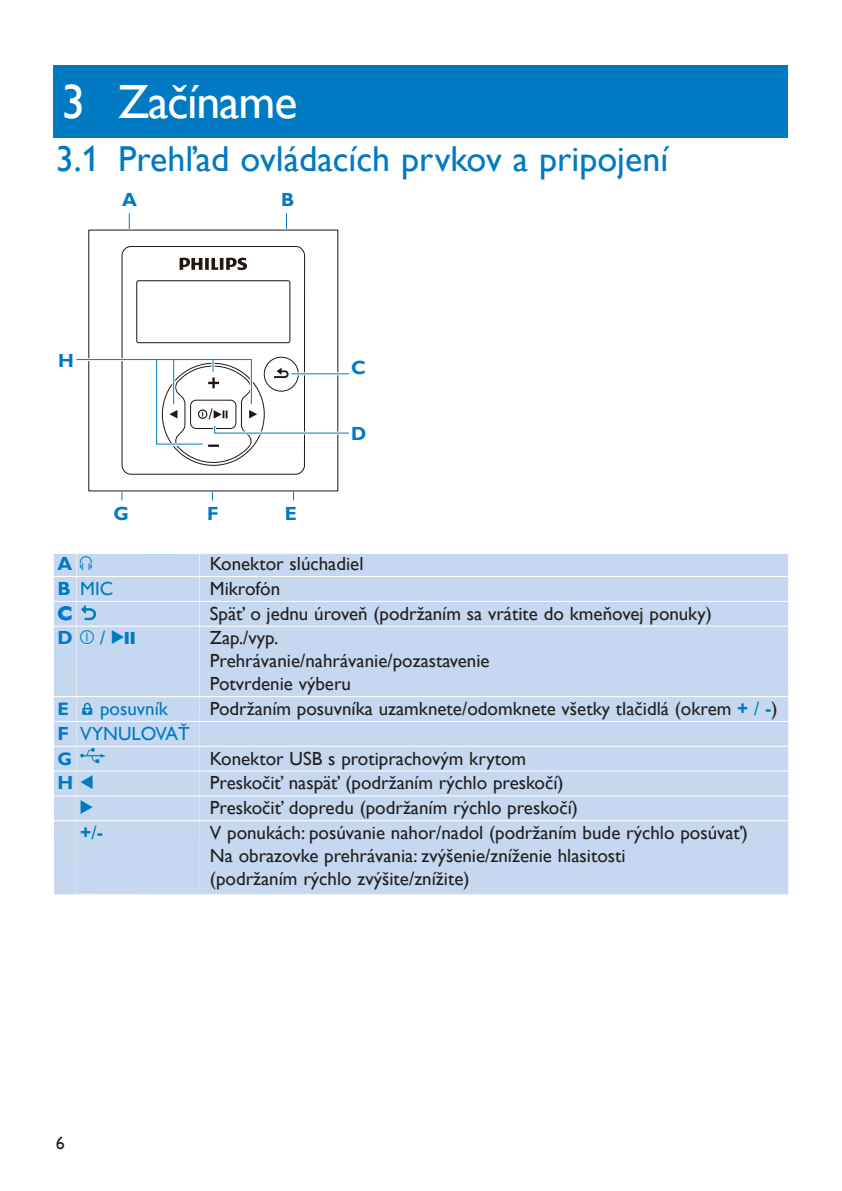
<style>
.page{position:relative;width:842px;height:1191px;background:#fff}
.page>*{position:absolute;margin:0;border:0;box-sizing:border-box;transform-origin:0 0}
.t1{font:48px "Gill Sans Alt One WGL";letter-spacing:-.025em;color:#fff}
.t2{font:36px "Gill Sans Alt One WGL";color:#007ac2}
.t3{font:19px/22.8px "Gill Sans Alt One WGL";color:#231f20}
.t4{font:19px "Gill Sans Alt One WGL";color:#007ac2}
.t5{font:700 19px "Gill Sans Alt One WGL";color:#007ac2}
.t6{font:19px "Audio Four 4";color:#007ac2}
.t7{font:700 18px "Gill Sans Alt One WGL";color:#007ac2}
.t8{font:18px "Gill Sans Alt One WGL";color:#231f20}
.s1{font-family:"Audio Six 6";font-weight:400}
.s2{font-weight:700}
.s3{font-family:"Gill Sans Alt One WGL";font-weight:700}
.s4{font-family:"Audio Six 6"}
.s5{font-family:"Gill Sans Alt One WGL"}
.s6{font-weight:700;color:#007ac2}
.s7{color:#007ac2}
.s8{font-family:"Audio Four 4";font-weight:400}
.s9{font-weight:400}
</style>
<div class="page">
<div style="left:54px;top:554px;width:23px;height:340px;background:#c6d8ef"></div>
<div style="left:77px;top:554px;width:123px;height:340px;background:#c6d8ef"></div>
<div style="left:200px;top:554px;width:588px;height:340px;background:#c6d8ef"></div>
<hr style="left:52px;top:576px;width:738px;height:1px;background:#fff">
<hr style="left:52px;top:601px;width:738px;height:1px;background:#fff">
<hr style="left:52px;top:626px;width:738px;height:1px;background:#fff">
<hr style="left:52px;top:696px;width:738px;height:1px;background:#fff">
<hr style="left:52px;top:721px;width:738px;height:1px;background:#fff">
<hr style="left:52px;top:746px;width:738px;height:1px;background:#fff">
<hr style="left:52px;top:770px;width:738px;height:1px;background:#fff">
<hr style="left:52px;top:795px;width:738px;height:1px;background:#fff">
<hr style="left:52px;top:820px;width:738px;height:1px;background:#fff">
<svg style="left:57px;top:606px;width:15px;height:15px"></svg>
<svg style="left:82px;top:702px;width:10px;height:13px"></svg>
<svg style="left:80px;top:748px;width:26px;height:15px"></svg>
<div style="left:54px;top:66px;width:734px;height:72px;background:#007ac2"></div>
<svg style="left:89px;top:230px;width:249px;height:261px"></svg>
<svg style="left:286px;top:213px;width:1px;height:16px"></svg>
<svg style="left:129px;top:213px;width:1px;height:16px"></svg>
<svg style="left:76px;top:356px;width:273px;height:91px"></svg>
<svg style="left:81px;top:605px;width:15px;height:15px"></svg>
<h1 class="t1" style="left:62px;top:69px;width:237px">3 Začíname</h1>
<h2 class="t2" style="left:56px;top:134px;width:614px">3.1 Prehľad ovládacích prvkov a pripojení</h2>
<p class="t5" style="left:281px;top:187px;width:15px">B</p>
<p class="t5" style="left:122px;top:187px;width:16px">A</p>
<p class="t5" style="left:58px;top:348px;width:13px">h</p>
<p class="t5" style="left:113px;top:501px;width:12px">g</p>
<p class="t5" style="left:207px;top:501px;width:7px">f</p>
<p class="t5" style="left:285px;top:501px;width:11px">e</p>
<p class="t5" style="left:351px;top:355px;width:16px">C</p>
<p class="t5" style="left:351px;top:420px;width:13px">d</p>
<p class="t5" style="left:58px;top:550px;width:37px">A <span class="s1">p</span></p>
<p class="t3" style="left:210px;top:552px;width:155px">Konektor slúchadiel</p>
<p class="t4" style="left:57px;top:575px;width:57px"><span class="s2">B</span> MIC</p>
<p class="t3" style="left:210px;top:577px;width:72px">Mikrofón</p>
<p class="t5" style="left:58px;top:600px;width:16px">C</p>
<p class="t3" style="left:210px;top:601px;width:503px">Späť o jednu úroveň (podržaním sa vrátite do kmeňovej ponuky)</p>
<p class="t6" style="left:58px;top:630px;width:79px"><span class="s3">D</span> <span class="s4">z</span> <span class="s5">/</span> 2;</p>
<p class="t3" style="left:210px;top:626px;width:281px">Zap./vyp.<br>Prehrávanie/nahrávanie/pozastavenie<br>Potvrdenie výberu</p>
<p class="t7" style="left:58px;top:696px;width:13px">E</p>
<p class="t4" style="left:100px;top:695px;width:69px">posuvník</p>
<p class="t3" style="left:210px;top:697px;width:569px">Podržaním posuvníka uzamknete/odomknete všetky tlačidlá (okrem <span class="s6">+</span> <span class="s7">/</span> <span class="s6">-</span>)</p>
<p class="t4" style="left:58px;top:720px;width:59px"><span class="s2">F</span> Vynulova</p>
<p class="t4" style="left:178px;top:720px;width:13px">ť</p>
<p class="t7" style="left:58px;top:746px;width:16px">G</p>
<p class="t3" style="left:210px;top:746px;width:318px">Konektor USB s protiprachovým krytom</p>
<p class="t5" style="left:58px;top:770px;width:37px">H <span class="s8">1</span></p>
<p class="t3" style="left:210px;top:771px;width:355px">Preskočiť naspäť (podržaním rýchlo preskočí)</p>
<p class="t6" style="left:80px;top:800px;width:15px">2</p>
<p class="t3" style="left:210px;top:796px;width:370px">Preskočiť dopredu (podržaním rýchlo preskočí)</p>
<p class="t5" style="left:80px;top:819px;width:24px">+<span class="s9">/</span>-</p>
<p class="t3" style="left:210px;top:821px;width:540px">V ponukách: posúvanie nahor/nadol (podržaním bude rýchlo posúvať)<br>Na obrazovke prehrávania: zvýšenie/zníženie hlasitosti<br>(podržaním rýchlo zvýšite/znížite)</p>
<p class="t8" style="left:56px;top:1131px;width:10px">6</p>
</div>
